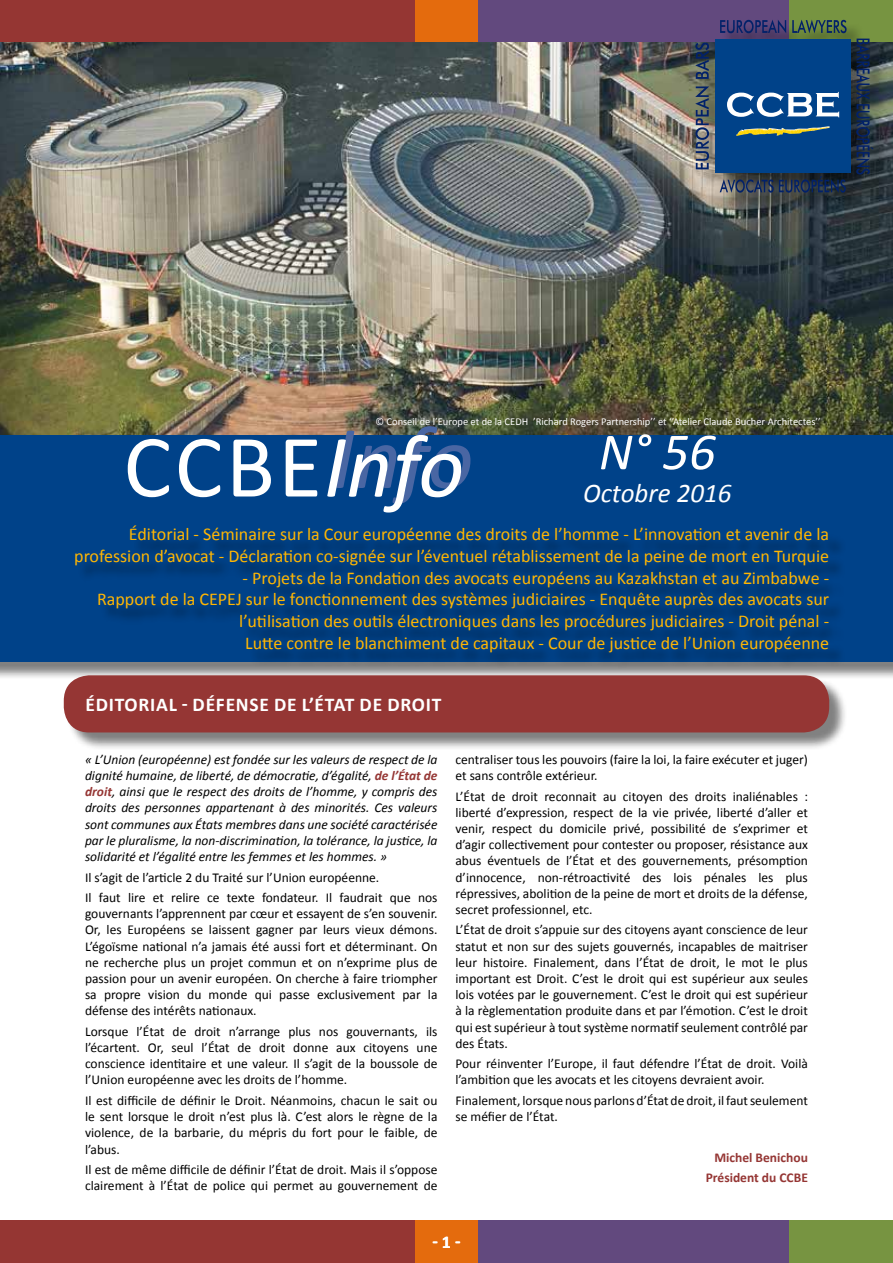
<style>
.page{position:relative;width:893px;height:1263px;background:#fff}
.page>*{position:absolute;margin:0;border:0;box-sizing:border-box;transform-origin:0 0}
.t1{font:90px "Calibri";color:#fff}
.t2{font:italic 52.5px "Calibri";color:#fff}
.t3{font:italic 27px "Calibri";color:#fff}
.t4{font:700 19.5px "Calibri";letter-spacing:.04em;color:#fff}
.t5{font:18px/21.6px "Calibri";color:#ffb602;text-align:right}
.t6{font:700 18px "Calibri";color:#fff}
.t7{font:13.5px/16.2px "Calibri";color:#000}
.t8{font:italic 13.5px/16.2px "Calibri";color:#000;text-align:justify}
.t9{font:700 13.5px/20.4px "Calibri";color:#953634;text-align:right}
.t10{font:10.5px "Calibri";color:#fff}
.s1{font-style:italic;color:#4966a3}
.s2{font-weight:700;color:#953634}
</style>
<div class="page">
<div style="left:0;top:423px;width:893px;height:257px;background:#000;opacity:.5"></div>
<div style="left:0;top:421px;width:893px;height:240px;background:#004289"></div>
<div style="left:0;top:0;width:415px;height:43px;background:#953633"></div>
<div style="left:478px;top:0;width:311px;height:43px;background:#62497e"></div>
<div style="left:415px;top:0;width:63px;height:43px;background:#e46b0d"></div>
<div style="left:789px;top:0;width:104px;height:43px;background:#779441"></div>
<div style="left:0;top:1220px;width:415px;height:43px;background:#953633"></div>
<div style="left:478px;top:1220px;width:311px;height:43px;background:#62497e"></div>
<div style="left:415px;top:1220px;width:63px;height:43px;background:#e46b0d"></div>
<div style="left:789px;top:1220px;width:104px;height:43px;background:#779441"></div>
<div style="left:66px;top:677px;width:782px;height:74px;background:#000;opacity:.5"></div>
<div style="left:64px;top:675px;width:765px;height:57px;background:#953634;border-radius:26px"></div>
<img style="left:0;top:43px;width:893px;height:392px">
<div style="left:698px;top:22px;width:193px;height:189px;background:#000;opacity:.5"></div>
<div style="left:715px;top:39px;width:136px;height:134px;background:#004289"></div>
<img style="left:736px;top:126px;width:93px;height:10px">
<svg style="left:727px;top:92px;width:112px;height:25px"></svg>
<svg style="left:720px;top:20px;width:66px;height:13px"></svg>
<svg style="left:792px;top:20px;width:55px;height:13px"></svg>
<svg style="left:720px;top:176px;width:126px;height:17px;background:#303b4e"></svg>
<svg style="left:856px;top:39px;width:17px;height:135px;background:#23344b"></svg>
<svg style="left:695px;top:86px;width:14px;height:83px"></svg>
<svg style="left:695px;top:43px;width:14px;height:36px"></svg>
<div style="left:78px;top:528px;width:768px;height:142px;background:#000;opacity:.5"></div>
<p class="t10" style="left:375px;top:415px;width:447px">© Conseil de l’Europe et de la CEDH ’Richard Rogers Partnership’’ et ‘’Atelier Claude Bucher Architectes’’</p>
<h1 class="t1" style="left:123px;top:410px;width:352px">CCBE<span class="s1">Info</span></h1>
<h2 class="t2" style="left:599px;top:416px;width:118px">N° 56</h2>
<h3 class="t3" style="left:583px;top:474px;width:150px">Octobre 2016</h3>
<h3 class="t5" style="left:74px;top:524px;width:756px">Éditorial - Séminaire sur la Cour européenne des droits de l’homme - L’innovation et avenir de la profession d’avocat - Déclaration co-signée sur l’éventuel rétablissement de la peine de mort en Turquie</h3>
<p class="t5" style="left:97px;top:567px;width:734px">- Projets de la Fondation des avocats européens au Kazakhstan et au Zimbabwe -<br>Rapport de la CEPEJ sur le fonctionnement des systèmes judiciaires - Enquête auprès des avocats sur l’utilisation des outils électroniques dans les procédures judiciaires - Droit pénal -<br>Lutte contre le blanchiment de capitaux - Cour de justice de l’Union européenne</p>
<h3 class="t4" style="left:85px;top:692px;width:358px">ÉDITORIAL - DÉFENSE DE L’ÉTAT DE DROIT</h3>
<p class="t8" style="left:85px;top:751px;width:354px">« L’Union (européenne) est fondée sur les valeurs de respect de la dignité humaine, de liberté, de démocratie, d’égalité, <span class="s2">de l’État de droit</span>, ainsi que le respect des droits de l’homme, y compris des droits des personnes appartenant à des minorités. Ces valeurs sont communes aux États membres dans une société caractérisée par le pluralisme, la non-discrimination, la tolérance, la justice, la solidarité et l’égalité entre les femmes et les hommes. »</p>
<p class="t7" style="left:85px;top:867px;width:354px;line-height:20.4px">Il s’agit de l’article 2 du Traité sur l’Union européenne.<br>Il faut lire et relire ce texte fondateur. Il faudrait que nos</p>
<p class="t7" style="left:85px;top:906px;width:354px;text-align:justify">gouvernants l’apprennent par cœur et essayent de s’en souvenir.<br>Or, les Européens se laissent gagner par leurs vieux démons.<br>L’égoïsme national n’a jamais été aussi fort et déterminant. On ne recherche plus un projet commun et on n’exprime plus de passion pour un avenir européen. On cherche à faire triompher sa propre vision du monde qui passe exclusivement par la défense des intérêts nationaux.</p>
<p class="t7" style="left:85px;top:1023px;width:354px;text-align:justify">Lorsque l’État de droit n’arrange plus nos gouvernants, ils l’écartent. Or, seul l’État de droit donne aux citoyens une conscience identitaire et une valeur. Il s’agit de la boussole de l’Union européenne avec les droits de l’homme.</p>
<p class="t7" style="left:85px;top:1092px;width:354px;text-align:justify">Il est difficile de définir le Droit. Néanmoins, chacun le sait ou le sent lorsque le droit n’est plus là. C’est alors le règne de la violence, de la barbarie, du mépris du fort pour le faible, de l’abus.</p>
<p class="t7" style="left:85px;top:1161px;width:354px">Il est de même difficile de définir l’État de droit. Mais il s’oppose clairement à l’État de police qui permet au gouvernement de</p>
<p class="t7" style="left:455px;top:751px;width:354px">centraliser tous les pouvoirs (faire la loi, la faire exécuter et juger) et sans contrôle extérieur.</p>
<p class="t7" style="left:455px;top:788px;width:354px;text-align:justify">L’État de droit reconnait au citoyen des droits inaliénables : liberté d’expression, respect de la vie privée, liberté d’aller et venir, respect du domicile privé, possibilité de s’exprimer et d’agir collectivement pour contester ou proposer, résistance aux abus éventuels de l’État et des gouvernements, présomption d’innocence, non-rétroactivité des lois pénales les plus répressives, abolition de la peine de mort et droits de la défense, secret professionnel, etc.</p>
<p class="t7" style="left:455px;top:922px;width:354px;text-align:justify">L’État de droit s’appuie sur des citoyens ayant conscience de leur statut et non sur des sujets gouvernés, incapables de maitriser leur histoire. Finalement, dans l’État de droit, le mot le plus important est Droit. C’est le droit qui est supérieur aux seules lois votées par le gouvernement. C’est le droit qui est supérieur à la règlementation produite dans et par l’émotion. C’est le droit qui est supérieur à tout système normatif seulement contrôlé par des États.</p>
<p class="t7" style="left:455px;top:1056px;width:354px">Pour réinventer l’Europe, il faut défendre l’État de droit. Voilà l’ambition que les avocats et les citoyens devraient avoir.</p>
<p class="t7" style="left:455px;top:1092px;width:354px">Finalement, lorsque nous parlons d’État de droit, il faut seulement se méfier de l’État.</p>
<p class="t9" style="left:706px;top:1147px;width:104px">Michel Benichou<br>Président du CCBE</p>
<h3 class="t6" style="left:432px;top:1231px;width:30px">- 1 -</h3>
</div>
